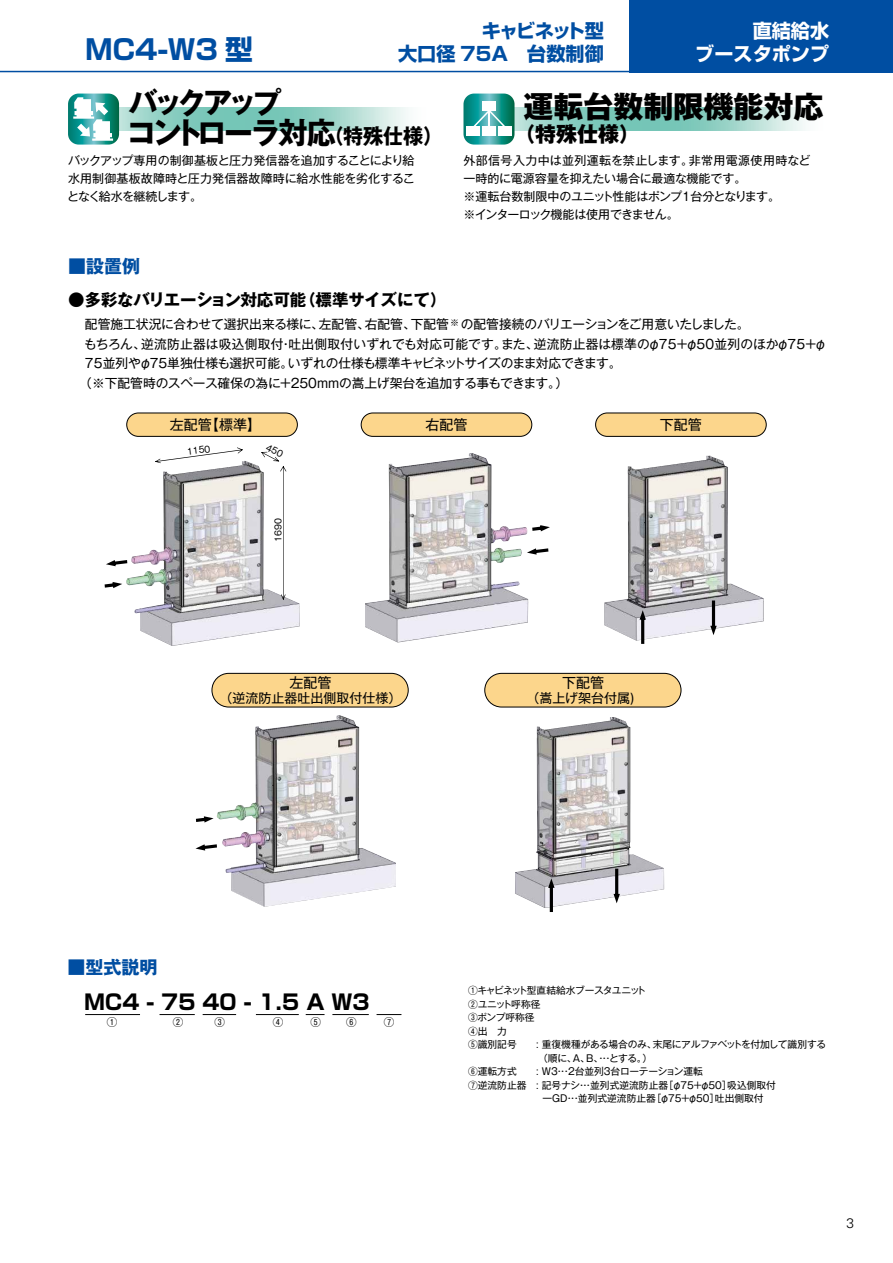
<style>
.page{position:relative;width:893px;height:1263px;background:#fff}
.page>*{position:absolute;margin:0;border:0;box-sizing:border-box;transform-origin:0 0}
.t1{font:700 30px/30px "Gothic MB101 Pro";letter-spacing:-.12em;color:#000;scale:.96 1}
.t2{font:800 30px "Gothic MB101 Pro";color:#000}
.t3{font:700 27.6px "Shin Go Pro";color:#004ea2}
.t4{font:700 21px "Shin Go Pro";color:#000}
.t5{font:800 21px "Gothic MB101 Pro";color:#000}
.t6{font:700 19.2px "Shin Go Pro";color:#004ea2}
.t7{font:700 19.2px/23.4px "Shin Go Pro";color:#fff;text-align:right}
.t8{font:700 19.2px "Shin Go Pro";letter-spacing:-.095em;color:#004ea2}
.t9{font:700 18px "Gothic MB101 Pro";color:#004ea2}
.t10{font:700 16.5px "Gothic MB101 Pro";letter-spacing:-.02em;color:#000}
.t11{font:13.95px "Gothic MB101 Pro";color:#000}
.t12{font:300 13.8px "Univers";color:#000}
.t13{font:13.05px "Gothic MB101 Pro";color:#000}
.t14{font:12.75px "Gothic MB101 Pro";letter-spacing:-.005em;color:#000}
.t15{font:12.75px "Gothic MB101 Pro";letter-spacing:.02em;color:#000}
.t16{font:12.75px "Gothic MB101 Pro";letter-spacing:-.025em;color:#000}
.t17{font:12px/18px "Gothic MB101 Pro";letter-spacing:-.01em;color:#000}
.t18{font:10.5px "Gothic MB101 Pro";color:#000}
.t19{font:9.75px "Gothic MB101 Pro";color:#000}
.t20{font:9.75px/13.5px "Gothic MB101 Pro";letter-spacing:-.02em;color:#000}
.t21{font:9.75px/13.5px "Gothic MB101 Pro";letter-spacing:-.035em;color:#000}
.t22{font:8.7px "Gothic MB101 Pro";color:#000}
.s1{font-size:21px}
</style>
<div class="page">
<hr style="left:332px;top:1014px;width:37px;height:1px;background:#000">
<svg style="left:377px;top:1014px;width:24px;height:1px"></svg>
<svg style="left:306px;top:1014px;width:19px;height:1px"></svg>
<hr style="left:256px;top:1014px;width:43px;height:1px;background:#000">
<hr style="left:203px;top:1014px;width:33px;height:1px;background:#000">
<hr style="left:160px;top:1014px;width:35px;height:1px;background:#000">
<hr style="left:85px;top:1014px;width:55px;height:1px;background:#000">
<img style="left:515px;top:717px;width:149px;height:191px">
<img style="left:217px;top:715px;width:179px;height:192px">
<img style="left:365px;top:453px;width:163px;height:189px">
<img style="left:126px;top:461px;width:174px;height:185px">
<img style="left:604px;top:456px;width:160px;height:185px">
<svg style="left:105px;top:582px;width:17px;height:6px"></svg>
<svg style="left:106px;top:560px;width:21px;height:6px"></svg>
<svg style="left:527px;top:548px;width:21px;height:7px"></svg>
<svg style="left:532px;top:525px;width:18px;height:6px"></svg>
<svg style="left:196px;top:816px;width:18px;height:6px"></svg>
<svg style="left:195px;top:844px;width:22px;height:6px"></svg>
<svg style="left:639px;top:610px;width:7px;height:34px"></svg>
<svg style="left:710px;top:600px;width:7px;height:35px"></svg>
<svg style="left:548px;top:878px;width:7px;height:34px"></svg>
<svg style="left:613px;top:869px;width:7px;height:34px"></svg>
<svg style="left:155px;top:447px;width:88px;height:16px"></svg>
<div style="left:361px;top:413px;width:171px;height:23px;background:#fcd68c;border-radius:12px"></div>
<div style="left:361px;top:413px;width:171px;height:24px;border:1px solid #000;border-radius:12px"></div>
<div style="left:127px;top:413px;width:170px;height:23px;background:#fcd68c;border-radius:12px"></div>
<div style="left:126px;top:413px;width:172px;height:24px;border:1px solid #000;border-radius:12px"></div>
<div style="left:596px;top:413px;width:170px;height:23px;background:#fcd68c;border-radius:12px"></div>
<div style="left:595px;top:413px;width:172px;height:24px;border:1px solid #000;border-radius:12px"></div>
<div style="left:212px;top:673px;width:196px;height:34px;background:#fcd68c;border-radius:17px"></div>
<div style="left:212px;top:673px;width:197px;height:34px;border:1px solid #000;border-radius:17px"></div>
<div style="left:485px;top:673px;width:196px;height:34px;background:#fcd68c;border-radius:17px"></div>
<div style="left:484px;top:673px;width:197px;height:34px;border:1px solid #000;border-radius:17px"></div>
<svg style="left:514px;top:108px;width:291px;height:22px;background:#98d3c7"></svg>
<svg style="left:463px;top:94px;width:51px;height:51px"></svg>
<svg style="left:119px;top:108px;width:289px;height:22px;background:#98d3c7"></svg>
<svg style="left:68px;top:94px;width:51px;height:51px"></svg>
<div style="left:629px;top:0;width:264px;height:72px;background:#004ea2"></div>
<hr style="left:0;top:71px;width:893px;height:1px;background:#004ea2">
<svg style="left:261px;top:451px;width:25px;height:149px"></svg>
<h3 class="t8" style="left:482px;top:16px;width:123px">キャビネット型</h3>
<h3 class="t7" style="left:695px;top:17px;width:135px">直結給水<br>ブースタポンプ</h3>
<h2 class="t3" style="left:85px;top:28px;width:169px">MC4-W3 型</h2>
<h3 class="t6" style="left:398px;top:39px;width:207px">大口径 75A　台数制御</h3>
<h1 class="t1" style="left:127px;top:84px;width:330px">バックアップ<br>コントローラ対応<span class="s1">（特殊仕様）</span></h1>
<p class="t17" style="left:67px;top:150px;width:349px;text-align:justify">バックアップ専用の制御基板と圧力発信器を追加することにより給水用制御基板故障時と圧力発信器故障時に給水性能を劣化することなく給水を継続します。</p>
<h3 class="t9" style="left:68px;top:251px;width:73px">■設置例</h3>
<h3 class="t10" style="left:68px;top:286px;width:380px">●多彩なバリエーション対応可能（標準サイズにて）</h3>
<h1 class="t2" style="left:524px;top:81px;width:301px">運転台数制限機能対応</h1>
<h3 class="t5" style="left:514px;top:116px;width:127px">（特殊仕様）</h3>
<p class="t17" style="left:463px;top:150px;width:348px">外部信号入力中は並列運転を禁止します。非常用電源使用時など一時的に電源容量を抑えたい場合に最適な機能です。<br>※運転台数制限中のユニット性能はポンプ1台分となります。<br>※インターロック機能は使用できません。</p>
<p class="t14" style="left:85px;top:314px;width:666px">配管施工状況に合わせて選択出来る様に、左配管、右配管、下配管<sup>※</sup> の配管接続のバリエーションをご用意いたしました。</p>
<p class="t15" style="left:84px;top:333px;width:744px">もちろん、逆流防止器は吸込側取付・吐出側取付いずれでも対応可能です。また、逆流防止器は標準のφ75＋φ50並列のほかφ75＋φ</p>
<p class="t16" style="left:85px;top:353px;width:538px">75並列やφ75単独仕様も選択可能。いずれの仕様も標準キャビネットサイズのまま対応できます。</p>
<p class="t14" style="left:79px;top:372px;width:490px">（※下配管時のスペース確保の為に＋250mmの嵩上げ架台を追加する事もできます。）</p>
<p class="t11" style="left:170px;top:413px;width:93px">左配管【標準】</p>
<p class="t11" style="left:425px;top:413px;width:44px">右配管</p>
<p class="t11" style="left:660px;top:413px;width:44px">下配管</p>
<p class="t22" style="left:186px;top:444px;width:25px;rotate:-7deg">1150</p>
<p class="t22" style="left:271px;top:542px;width:25px;rotate:-90deg">1690</p>
<p class="t11" style="left:289px;top:671px;width:44px">左配管</p>
<p class="t13" style="left:219px;top:687px;width:183px">（逆流防止器吐出側取付仕様）</p>
<p class="t11" style="left:562px;top:671px;width:44px">下配管</p>
<p class="t13" style="left:526px;top:687px;width:110px">（嵩上げ架台付属)</p>
<h3 class="t9" style="left:67px;top:952px;width:92px">■型式説明</h3>
<h3 class="t4" style="left:84px;top:985px;width:287px">MC4 - 75 40 - 1.5 A W3</h3>
<p class="t18" style="left:107px;top:1013px;width:12px">①</p>
<p class="t18" style="left:173px;top:1013px;width:12px">②</p>
<p class="t18" style="left:214px;top:1013px;width:12px">③</p>
<p class="t18" style="left:273px;top:1013px;width:12px">④</p>
<p class="t18" style="left:310px;top:1013px;width:12px">⑤</p>
<p class="t18" style="left:346px;top:1013px;width:12px">⑥</p>
<p class="t18" style="left:384px;top:1013px;width:12px">⑦</p>
<p class="t20" style="left:468px;top:982px;width:180px">①キャビネット型直結給水ブースタユニット<br>②ユニット呼称径<br>③ポンプ呼称径<br>④出　力<br>⑤識別記号</p>
<p class="t21" style="left:536px;top:1036px;width:292px">: 重復機種がある場合のみ、末尾にアルファベットを付加して識別する（順に、A、B、・・・とする。）</p>
<p class="t19" style="left:468px;top:1063px;width:50px">⑥運転方式</p>
<p class="t20" style="left:536px;top:1063px;width:168px">: W3・・・2台並列3台ローテーション運転</p>
<p class="t19" style="left:468px;top:1077px;width:309px">⑦逆流防止器 : 記号ナシ・・・並列式逆流防止器［φ75+φ50］吸込側取付</p>
<p class="t19" style="left:542px;top:1090px;width:223px">一GD・・・並列式逆流防止器［φ75+φ50］吐出側取付</p>
<p class="t12" style="left:847px;top:1215px;width:9px">3</p>
</div>
